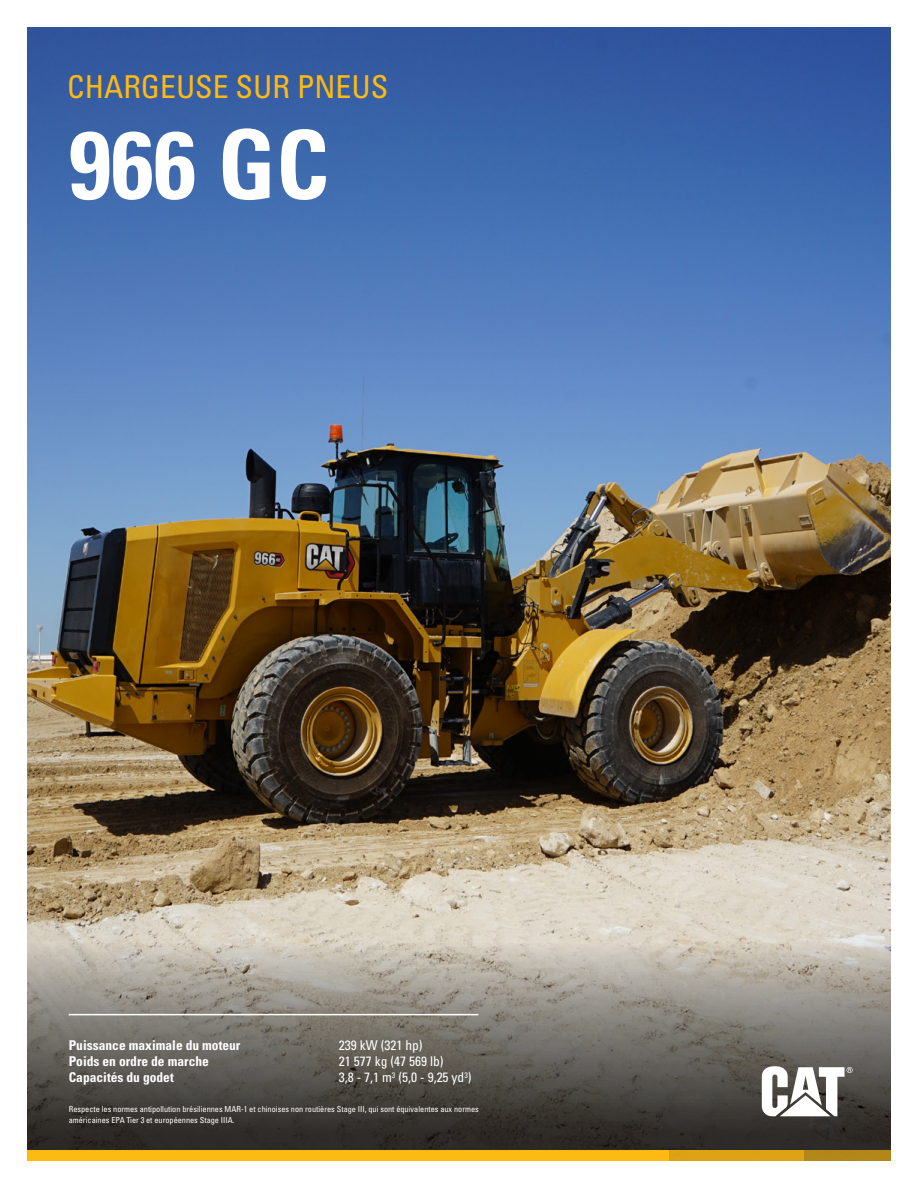
<style>
.page{position:relative;width:918px;height:1188px;background:#fff}
.page>*{position:absolute;margin:0;border:0;box-sizing:border-box;transform-origin:0 0}
.t1{font:95.7px "Univers LTCYR 67 Bold Cond";color:#fff}
.t2{font:condensed 31.5px "Univers LTCYR 57";color:#fcba13}
.t3{font:13.5px "Univers LTCYR 67 Bold Cond";color:#fff}
.t4{font:condensed 13.5px "Univers LTCYR 57";color:#fff}
.t5{font:condensed 8.25px/10.5px "Univers LT Std";color:#fff}
</style>
<div class="page">
<img style="left:27px;top:27px;width:864px;height:574px">
<img style="left:27px;top:601px;width:864px;height:550px">
<div style="left:27px;top:1151px;width:641px;height:10px;background:#fcba13"></div>
<div style="left:667px;top:1151px;width:137px;height:10px;background:#dca316"></div>
<div style="left:804px;top:1151px;width:87px;height:10px;background:#b38619"></div>
<svg style="left:762px;top:1066px;width:91px;height:50px"></svg>
<hr style="left:69px;top:1014px;width:409px;height:1px;background:#fff">
<h2 class="t2" style="left:67px;top:67px;width:323px">CHARGEUSE SUR PNEUS</h2>
<h1 class="t1" style="left:69px;top:106px;width:262px">966 GC</h1>
<h3 class="t3" style="left:69px;top:1037px;width:173px">Puissance maximale du moteur</h3>
<h3 class="t4" style="left:339px;top:1037px;width:85px">239 kW (321 hp)</h3>
<h3 class="t3" style="left:69px;top:1053px;width:142px">Poids en ordre de marche</h3>
<h3 class="t4" style="left:339px;top:1053px;width:106px">21 577 kg (47 569 lb)</h3>
<h3 class="t3" style="left:69px;top:1069px;width:107px">Capacités du godet</h3>
<h3 class="t4" style="left:339px;top:1069px;width:134px">3,8 - 7,1 m<sup>3</sup> (5,0 - 9,25 yd<sup>3</sup>)</h3>
<p class="t5" style="left:69px;top:1104px;width:412px">Respecte les normes antipollution brésiliennes MAR-1 et chinoises non routières Stage III, qui sont équivalentes aux normes américaines EPA Tier 3 et européennes Stage IIIA.</p>
</div>
